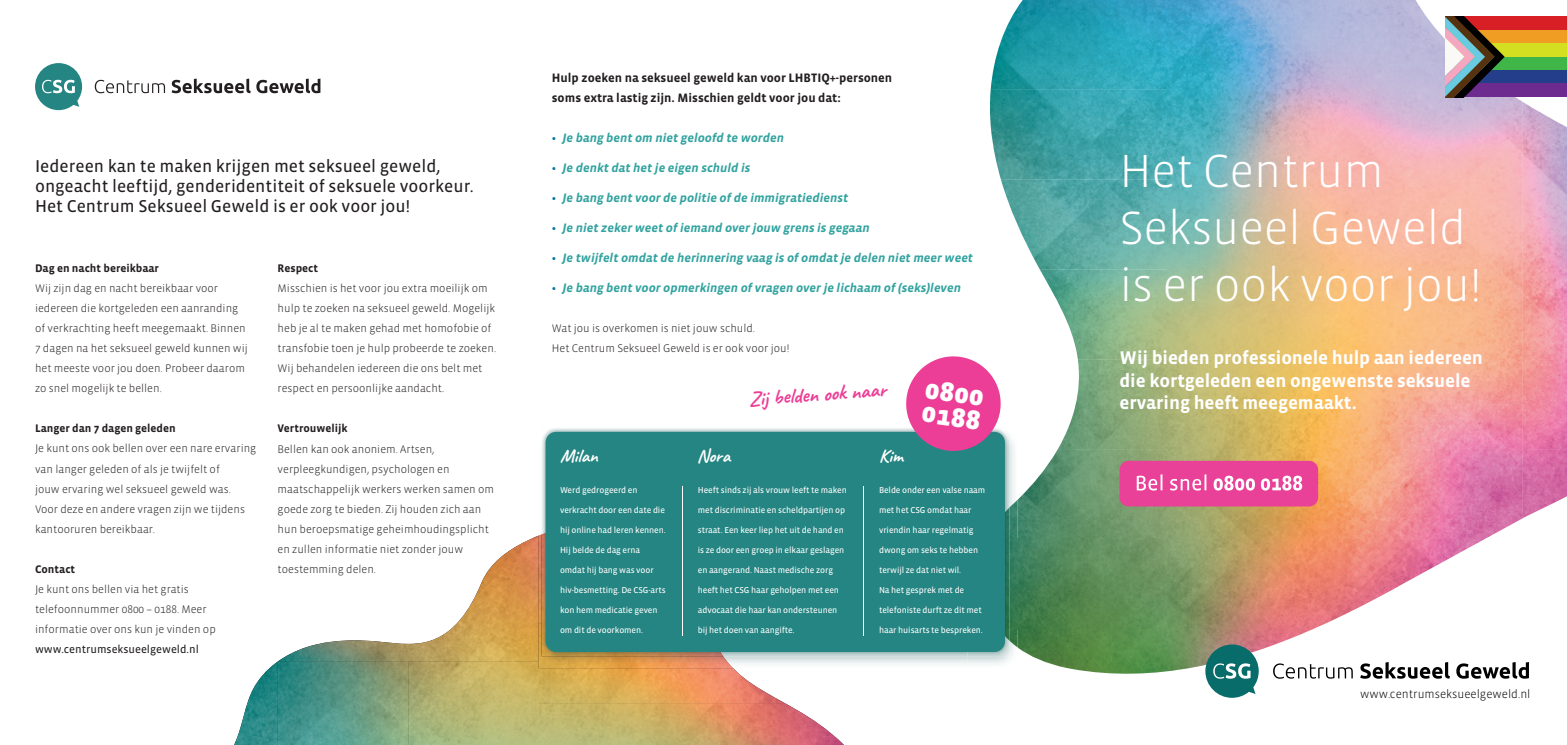
<style>
.page{position:relative;width:1567px;height:745px;background:#fff}
.page>*{position:absolute;margin:0;border:0;box-sizing:border-box;transform-origin:0 0}
.t1{font:300 47.5px/57px "Vista Sans";letter-spacing:-.005em;color:#fff}
.t2{font:900 27.5px/23.8px "Vista Sans";color:#fff}
.t3{font:700 20.88px "Caveat";color:#ed3e97}
.t4{font:700 18.75px/22.5px "Vista Sans";letter-spacing:-.005em;color:#fff}
.t5{font:700 18.75px "Caveat";letter-spacing:-.005em;color:#fff}
.t6{font:17.5px/20px "Vista Sans Reg";color:#231f20}
.t7{font:italic 700 12.5px "Vista Sans";color:#32a39f}
.t8{font:700 12.5px/20px "Vista Sans";color:#231f20}
.t9{font:300 11.88px "Vista Sans";color:#000001}
.t10{font:300 11.25px/20px "Vista Sans";color:#231f20}
.t11{font:700 11.25px "Vista Sans";color:#231f20}
.t12{font:11.25px "Vista Sans Reg";color:#231f20}
.t13{font:8.75px "Vista Sans Reg";letter-spacing:-.01em;color:#fff}
.s1{font-style:normal;color:#0073a2}
</style>
<div class="page">
<img style="left:539px;top:702px;width:304px;height:42px">
<img style="left:234px;top:661px;width:305px;height:83px">
<img style="left:539px;top:667px;width:244px;height:35px">
<img style="left:452px;top:536px;width:86px;height:125px">
<img style="left:278px;top:628px;width:174px;height:33px">
<img style="left:990px;top:0;width:488px;height:179px">
<img style="left:1477px;top:97px;width:45px;height:445px">
<img style="left:1522px;top:102px;width:44px;height:416px">
<img style="left:1000px;top:179px;width:478px;height:90px">
<img style="left:1039px;top:269px;width:350px;height:90px">
<img style="left:1389px;top:269px;width:89px;height:180px">
<img style="left:1058px;top:359px;width:331px;height:90px">
<img style="left:1017px;top:449px;width:461px;height:89px">
<img style="left:1017px;top:538px;width:328px;height:90px">
<img style="left:1344px;top:538px;width:89px;height:76px">
<img style="left:1433px;top:538px;width:45px;height:28px">
<img style="left:1017px;top:628px;width:296px;height:45px">
<img style="left:538px;top:623px;width:195px;height:44px">
<img style="left:538px;top:534px;width:3px;height:89px">
<img style="left:1009px;top:499px;width:8px;height:148px">
<img style="left:541px;top:427px;width:468px;height:228px">
<img style="left:614px;top:651px;width:109px;height:4px">
<img style="left:541px;top:511px;width:73px;height:144px">
<img style="left:1004px;top:507px;width:5px;height:133px">
<div style="left:545px;top:431px;width:459px;height:220px;background:#258582;border-radius:11px"></div>
<svg style="left:903px;top:356px;width:100px;height:95px"></svg>
<hr style="left:863px;top:485px;width:1px;height:150px;background:#fff">
<hr style="left:682px;top:485px;width:1px;height:150px;background:#fff">
<div style="left:1444px;top:17px;width:122px;height:13px;background:#d91f26"></div>
<div style="left:1444px;top:30px;width:122px;height:14px;background:#f09d24"></div>
<div style="left:1444px;top:44px;width:122px;height:13px;background:#d5df22"></div>
<div style="left:1444px;top:57px;width:122px;height:13px;background:#40b649"></div>
<div style="left:1444px;top:70px;width:122px;height:14px;background:#253e8b"></div>
<div style="left:1444px;top:84px;width:122px;height:13px;background:#6d2b90"></div>
<svg style="left:1444px;top:17px;width:60px;height:80px"></svg>
<svg style="left:95px;top:80px;width:70px;height:13px"></svg>
<svg style="left:172px;top:78px;width:148px;height:15px"></svg>
<svg style="left:35px;top:63px;width:47px;height:47px"></svg>
<div style="left:1119px;top:460px;width:198px;height:46px;background:#e94098;border-radius:9px"></div>
<svg style="left:1136px;top:474px;width:26px;height:16px"></svg>
<svg style="left:1170px;top:474px;width:36px;height:16px"></svg>
<svg style="left:1213px;top:475px;width:41px;height:15px"></svg>
<svg style="left:1260px;top:475px;width:42px;height:15px"></svg>
<svg style="left:1272px;top:663px;width:80px;height:15px"></svg>
<svg style="left:1360px;top:662px;width:89px;height:16px"></svg>
<svg style="left:1456px;top:662px;width:72px;height:16px"></svg>
<svg style="left:1205px;top:644px;width:53px;height:53px;background:#478a87"></svg>
<h3 class="t6" style="left:35px;top:156px;width:440px">Iedereen kan te maken krijgen met seksueel geweld, ongeacht leeftijd, genderidentiteit of seksuele voorkeur.<br>Het Centrum Seksueel Geweld is er ook voor jou!</h3>
<p class="t11" style="left:35px;top:262px;width:125px">Dag en nacht bereikbaar</p>
<p class="t10" style="left:35px;top:278px;width:214px">Wij zijn dag en nacht bereikbaar voor iedereen die kortgeleden een aanranding of verkrachting heeft meegemaakt. Binnen 7 dagen na het seksueel geweld kunnen wij het meeste voor jou doen. Probeer daarom zo snel mogelijk te bellen.</p>
<p class="t11" style="left:35px;top:422px;width:142px">Langer dan 7 dagen geleden</p>
<p class="t10" style="left:35px;top:438px;width:223px">Je kunt ons ook bellen over een nare ervaring van langer geleden of als je twijfelt of<br>jouw ervaring wel seksueel geweld was.<br>Voor deze en andere vragen zijn we tijdens kantooruren bereikbaar.</p>
<p class="t11" style="left:35px;top:562px;width:42px">Contact</p>
<p class="t10" style="left:35px;top:578px;width:182px">Je kunt ons bellen via het gratis telefoonnummer 0800 – 0188. Meer informatie over ons kun je vinden op</p>
<p class="t12" style="left:35px;top:642px;width:165px">www.centrumseksueelgeweld.nl</p>
<p class="t11" style="left:278px;top:262px;width:42px">Respect</p>
<p class="t10" style="left:278px;top:278px;width:220px">Misschien is het voor jou extra moeilijk om hulp te zoeken na seksueel geweld. Mogelijk heb je al te maken gehad met homofobie of transfobie toen je hulp probeerde te zoeken.<br>Wij behandelen iedereen die ons belt met respect en persoonlijke aandacht.</p>
<p class="t11" style="left:278px;top:422px;width:72px">Vertrouwelijk</p>
<p class="t10" style="left:278px;top:438px;width:218px">Bellen kan ook anoniem. Artsen, verpleegkundigen, psychologen en maatschappelijk werkers werken samen om goede zorg te bieden. Zij houden zich aan hun beroepsmatige geheimhoudingsplicht en zullen informatie niet zonder jouw toestemming delen.</p>
<p class="t8" style="left:552px;top:68px;width:342px">Hulp zoeken na seksueel geweld kan voor LHBTIQ+-personen soms extra lastig zijn. Misschien geldt voor jou dat:</p>
<p class="t7" style="left:552px;top:131px;width:234px"><span class="s1">•</span> Je bang bent om niet geloofd te worden</p>
<p class="t7" style="left:552px;top:161px;width:200px"><span class="s1">•</span> Je denkt dat het je eigen schuld is</p>
<p class="t7" style="left:552px;top:191px;width:298px"><span class="s1">•</span> Je bang bent voor de politie of de immigratiedienst</p>
<p class="t7" style="left:552px;top:221px;width:319px"><span class="s1">•</span> Je niet zeker weet of iemand over jouw grens is gegaan</p>
<p class="t7" style="left:552px;top:251px;width:423px"><span class="s1">•</span> Je twijfelt omdat de herinnering vaag is of omdat je delen niet meer weet</p>
<p class="t7" style="left:552px;top:281px;width:410px"><span class="s1">•</span> Je bang bent voor opmerkingen of vragen over je lichaam of (seks)leven</p>
<h1 class="t1" style="left:1119px;top:143px;width:363px">Het Centrum<br>Seksueel Geweld is er ook voor jou!</h1>
<h3 class="t4" style="left:1119px;top:347px;width:365px">Wij bieden professionele hulp aan iedereen die kortgeleden een ongewenste seksuele</h3>
<p class="t10" style="left:552px;top:318px;width:239px">Wat jou is overkomen is niet jouw schuld.<br>Het Centrum Seksueel Geweld is er ook voor jou!</p>
<h2 class="t2" style="left:927px;top:377px;width:60px;rotate:8deg">0800<br>0188</h2>
<h3 class="t3" style="left:748px;top:385px;width:139px;rotate:-4deg">Zij belden ook naar</h3>
<h3 class="t4" style="left:1119px;top:392px;width:239px">ervaring heeft meegemaakt.</h3>
<h3 class="t5" style="left:560px;top:444px;width:39px">Milan</h3>
<h3 class="t5" style="left:697px;top:444px;width:34px">Nora</h3>
<h3 class="t5" style="left:879px;top:444px;width:25px">Kim</h3>
<p class="t13" style="left:560px;top:485px;width:79px">Werd gedrogeerd en</p>
<p class="t13" style="left:560px;top:505px;width:106px">verkracht door een date die</p>
<p class="t13" style="left:560px;top:525px;width:107px">hij online had leren kennen.</p>
<p class="t13" style="left:560px;top:545px;width:81px">Hij belde de dag erna</p>
<p class="t13" style="left:560px;top:565px;width:95px">omdat hij bang was voor</p>
<p class="t13" style="left:560px;top:585px;width:107px">hiv-besmetting. De CSG-arts</p>
<p class="t13" style="left:560px;top:605px;width:99px">kon hem medicatie geven</p>
<p class="t13" style="left:560px;top:625px;width:85px">om dit de voorkomen.</p>
<p class="t13" style="left:697px;top:485px;width:150px">Heeft sinds zij als vrouw leeft te maken</p>
<p class="t13" style="left:697px;top:505px;width:149px">met discriminatie en scheldpartijen op</p>
<p class="t13" style="left:697px;top:525px;width:148px">straat. Een keer liep het uit de hand en</p>
<p class="t13" style="left:697px;top:545px;width:148px">is ze door een groep in elkaar geslagen</p>
<p class="t13" style="left:697px;top:565px;width:137px">en aangerand. Naast medische zorg</p>
<p class="t13" style="left:697px;top:585px;width:143px">heeft het CSG haar geholpen met een</p>
<p class="t13" style="left:697px;top:605px;width:141px">advocaat die haar kan ondersteunen</p>
<p class="t13" style="left:697px;top:625px;width:98px">bij het doen van aangifte.</p>
<p class="t13" style="left:879px;top:485px;width:108px">Belde onder een valse naam</p>
<p class="t13" style="left:879px;top:505px;width:94px">met het CSG omdat haar</p>
<p class="t13" style="left:879px;top:525px;width:96px">vriendin haar regelmatig</p>
<p class="t13" style="left:879px;top:545px;width:101px">dwong om seks te hebben</p>
<p class="t13" style="left:879px;top:565px;width:84px">terwijl ze dat niet wil.</p>
<p class="t13" style="left:879px;top:585px;width:87px">Na het gesprek met de</p>
<p class="t13" style="left:879px;top:605px;width:104px">telefoniste durft ze dit met</p>
<p class="t13" style="left:879px;top:625px;width:105px">haar huisarts te bespreken.</p>
<p class="t9" style="left:1359px;top:687px;width:172px">www.centrumseksueelgeweld.nl</p>
</div>
